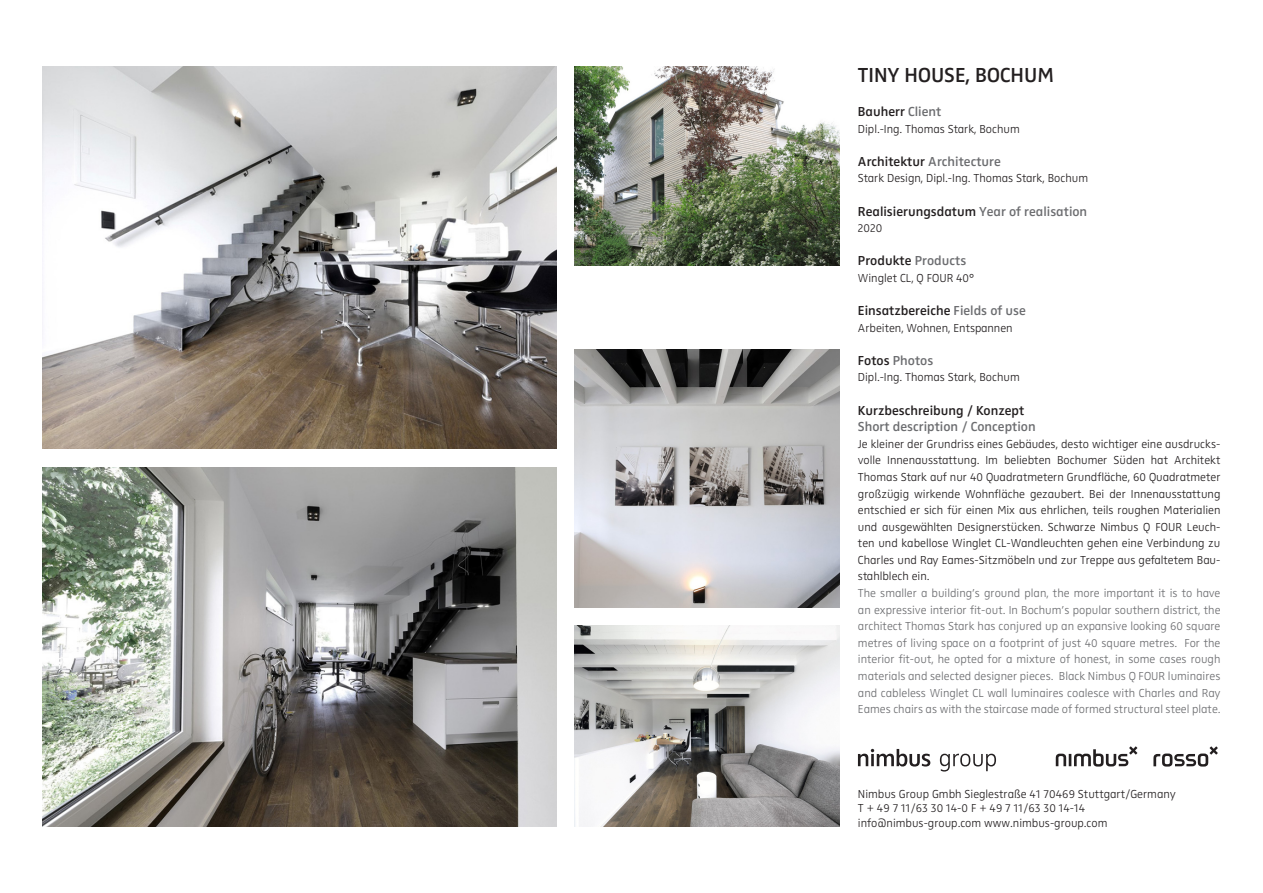
<style>
.page{position:relative;width:1263px;height:893px;background:#fff}
.page>*{position:absolute;margin:0;border:0;box-sizing:border-box;transform-origin:0 0}
.Headline{font:21px "Zwo Semi Bold LF Plain Alt";color:#231f20}
.Subhead{font:13.5px "Zwo Semi Bold LF Plain Alt";color:#231f20}
.Subhead-2{font:13.5px "Zwo Semi Bold LF Plain Alt";color:#6c6d70}
.Fließtext{font:12px/16.6px "Zwo Light LF Plain Alt";color:#231f20;text-align:justify}
.Fließtext-2{font:12px/16.6px "Zwo Light LF Plain Alt";color:#6c6d70;text-align:justify}
.Subhead-3{font:12px "Zwo Light LF Plain Alt";color:#231f20}
.s1{color:#6c6d70}
.s2{color:#231f20}
</style>
<div class="page">
<svg style="left:858px;top:749px;width:72px;height:17px"></svg>
<svg style="left:940px;top:754px;width:56px;height:17px"></svg>
<svg style="left:1056px;top:746px;width:81px;height:21px"></svg>
<svg style="left:1153px;top:746px;width:65px;height:21px"></svg>
<img style="left:43px;top:468px;width:513px;height:359px">
<img style="left:43px;top:66px;width:513px;height:383px">
<img style="left:574px;top:66px;width:266px;height:200px">
<img style="left:574px;top:350px;width:266px;height:258px">
<img style="left:574px;top:625px;width:266px;height:202px">
<p class="Headline" style="left:858px;top:63px;width:197px">TINY HOUSE, BOCHUM</p>
<p class="Subhead" style="left:858px;top:104px;width:85px">Bauherr <span class="s1">Client</span></p>
<p class="Subhead-3" style="left:858px;top:121px;width:163px">Dipl.-Ing. Thomas Stark, Bochum</p>
<p class="Subhead-2" style="left:858px;top:153px;width:145px"><span class="s2">Architektur</span> Architecture</p>
<p class="Subhead-3" style="left:858px;top:171px;width:232px">Stark Design, Dipl.-Ing. Thomas Stark, Bochum</p>
<p class="Subhead" style="left:858px;top:203px;width:231px">Realisierungsdatum <span class="s1">Year of realisation</span></p>
<p class="Subhead-3" style="left:858px;top:221px;width:26px">2020</p>
<p class="Subhead" style="left:858px;top:253px;width:110px">Produkte <span class="s1">Products</span></p>
<p class="Subhead-3" style="left:858px;top:271px;width:118px">Winglet CL, Q FOUR 40°</p>
<p class="Subhead" style="left:858px;top:303px;width:169px">Einsatzbereiche <span class="s1">Fields of use</span></p>
<p class="Subhead-3" style="left:858px;top:320px;width:156px">Arbeiten, Wohnen, Entspannen</p>
<p class="Subhead-2" style="left:858px;top:352px;width:77px"><span class="s2">Fotos</span> Photos</p>
<p class="Subhead-3" style="left:858px;top:370px;width:163px">Dipl.-Ing. Thomas Stark, Bochum</p>
<p class="Subhead" style="left:858px;top:402px;width:168px">Kurzbeschreibung / Konzept</p>
<p class="Subhead-2" style="left:858px;top:419px;width:179px">Short description / Conception</p>
<p class="Fließtext" style="left:858px;top:435px;width:364px">Je kleiner der Grundriss eines Gebäudes, desto wichtiger eine ausdrucks&shy;volle Innenausstattung. Im beliebten Bochumer Süden hat Architekt Thomas Stark auf nur 40 Quadratmetern Grundfläche, 60 Quadratmeter großzügig wirkende Wohnfläche gezaubert. Bei der Innenausstattung entschied er sich für einen Mix aus ehrlichen, teils roughen Materialien und ausgewählten Designerstücken. Schwarze Nimbus Q FOUR Leuch&shy;ten und kabellose Winglet CL-Wandleuchten gehen eine Verbindung zu Charles und Ray Eames-Sitzmöbeln und zur Treppe aus gefaltetem Bau&shy;stahlblech ein.</p>
<p class="Fließtext-2" style="left:858px;top:585px;width:364px">The smaller a building’s ground plan, the more important it is to have an expressive interior fit-out. In Bochum’s popular southern district, the architect Thomas Stark has conjured up an expansive looking 60 square metres of living space on a footprint of just 40 square metres. For the interior fit-out, he opted for a mixture of honest, in some cases rough materials and selected designer pieces. Black Nimbus Q FOUR luminaires and cableless Winglet CL wall luminaires coalesce with Charles and Ray Eames chairs as with the staircase made of formed structural steel plate.</p>
<p class="Fließtext" style="left:858px;top:785px;width:319px">Nimbus Group Gmbh Sieglestraße 41 70469 Stuttgart/Germany</p>
<p class="Fließtext" style="left:858px;top:800px;width:229px">T + 49 7 11/63 30 14-0 F + 49 7 11/63 30 14-14</p>
<p class="Fließtext" style="left:858px;top:814px;width:251px">info@nimbus-group.com www.nimbus-group.com</p>
</div>
